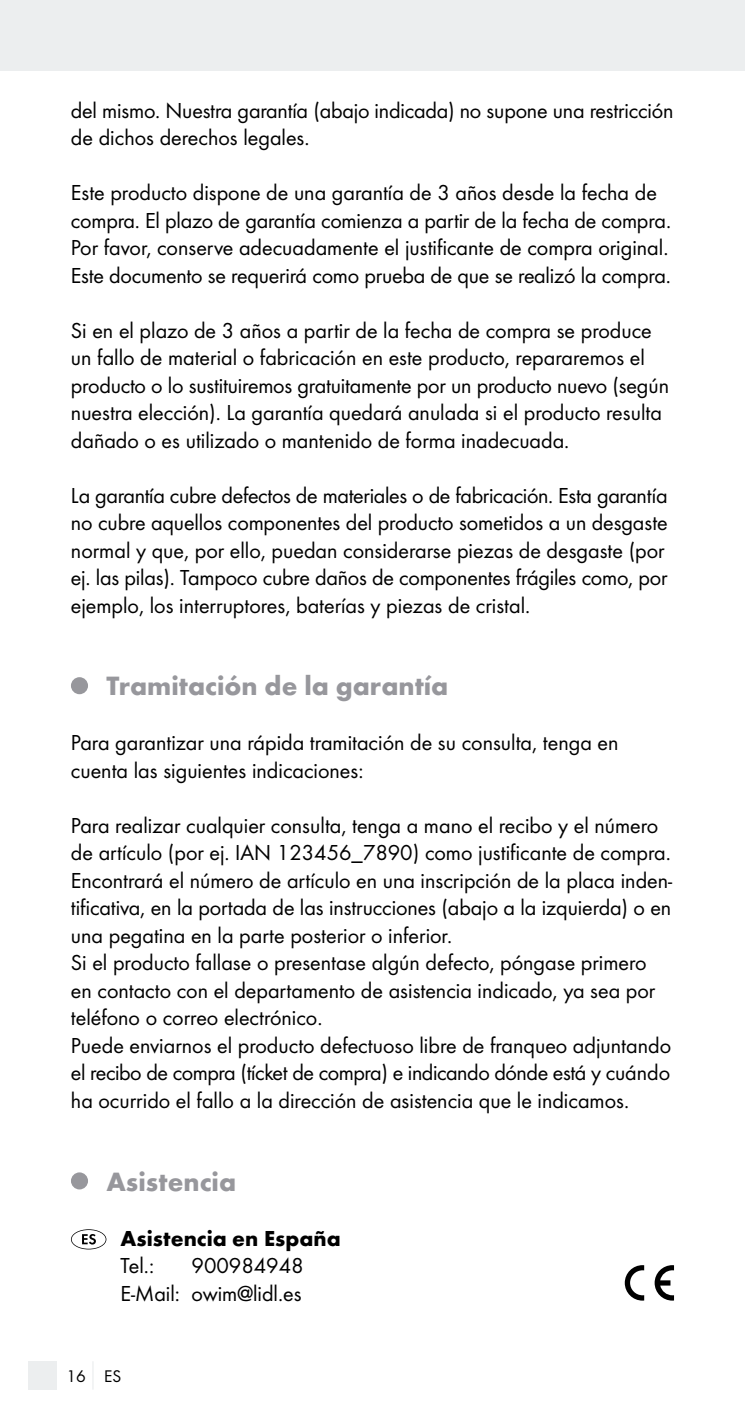
<style>
.page{position:relative;width:745px;height:1418px;background:#fff}
.page>*{position:absolute;margin:0;border:0;box-sizing:border-box;transform-origin:0 0}
.t1{font:700 27.5px "Futura";color:#97979c}
.t2{font:22.5px/27.5px "Futura Boo";color:#000}
.t3{font:700 22.5px "Futura";color:#000}
.t4{font:17.5px "Futura Boo";color:#000}
</style>
<div class="page">
<div style="left:0;top:0;width:744px;height:71px;background:#eceeef"></div>
<div style="left:28px;top:1361px;width:29px;height:28px;background:#eceeef"></div>
<svg style="left:92px;top:1362px;width:1px;height:27px"></svg>
<div style="left:71px;top:677px;width:17px;height:17px;background:#97979c;border-radius:50%"></div>
<div style="left:71px;top:1172px;width:17px;height:17px;background:#97979c;border-radius:50%"></div>
<svg style="left:71px;top:1229px;width:35px;height:20px"></svg>
<svg style="left:624px;top:1265px;width:19px;height:35px"></svg>
<svg style="left:654px;top:1265px;width:19px;height:35px"></svg>
<p class="t2" style="left:71px;top:96px;width:603px">del mismo. Nuestra garantía (abajo indicada) no supone una restricción de dichos derechos legales.</p>
<p class="t2" style="left:71px;top:179px;width:601px">Este producto dispone de una garantía de 3 años desde la fecha de compra. El plazo de garantía comienza a partir de la fecha de compra.<br>Por favor, conserve adecuadamente el justificante de compra original.<br>Este documento se requerirá como prueba de que se realizó la compra.</p>
<p class="t2" style="left:71px;top:316px;width:599px">Si en el plazo de 3 años a partir de la fecha de compra se produce un fallo de material o fabricación en este producto, repararemos el producto o lo sustituiremos gratuitamente por un producto nuevo (según nuestra elección). La garantía quedará anulada si el producto resulta dañado o es utilizado o mantenido de forma inadecuada.</p>
<p class="t2" style="left:71px;top:481px;width:598px">La garantía cubre defectos de materiales o de fabricación. Esta garantía no cubre aquellos componentes del producto sometidos a un desgaste normal y que, por ello, puedan considerarse piezas de desgaste (por ej. las pilas). Tampoco cubre daños de componentes frágiles como, por ejemplo, los interruptores, baterías y piezas de cristal.</p>
<p class="t1" style="left:106px;top:669px;width:343px">Tramitación de la garantía</p>
<p class="t2" style="left:71px;top:729px;width:548px">Para garantizar una rápida tramitación de su consulta, tenga en cuenta las siguientes indicaciones:</p>
<p class="t2" style="left:71px;top:811px;width:602px">Para realizar cualquier consulta, tenga a mano el recibo y el número de artículo (por ej. IAN 123456_7890) como justificante de compra.<br>Encontrará el número de artículo en una inscripción de la placa inden&shy;tificativa, en la portada de las instrucciones (abajo a la izquierda) o en una pegatina en la parte posterior o inferior.<br>Si el producto fallase o presentase algún defecto, póngase primero en contacto con el departamento de asistencia indicado, ya sea por teléfono o correo electrónico.<br>Puede enviarnos el producto defectuoso libre de franqueo adjuntando el recibo de compra (tícket de compra) e indicando dónde está y cuándo ha ocurrido el fallo a la dirección de asistencia que le indicamos.</p>
<p class="t1" style="left:106px;top:1164px;width:131px">Asistencia</p>
<p class="t3" style="left:120px;top:1224px;width:221px">Asistencia en España</p>
<p class="t2" style="left:120px;top:1251px;width:35px">Tel.:</p>
<p class="t2" style="left:120px;top:1251px;width:184px;text-align:right">900984948<br>E-Mail: owim@lidl.es</p>
<p class="t4" style="left:67px;top:1365px;width:56px">16 ES</p>
</div>
